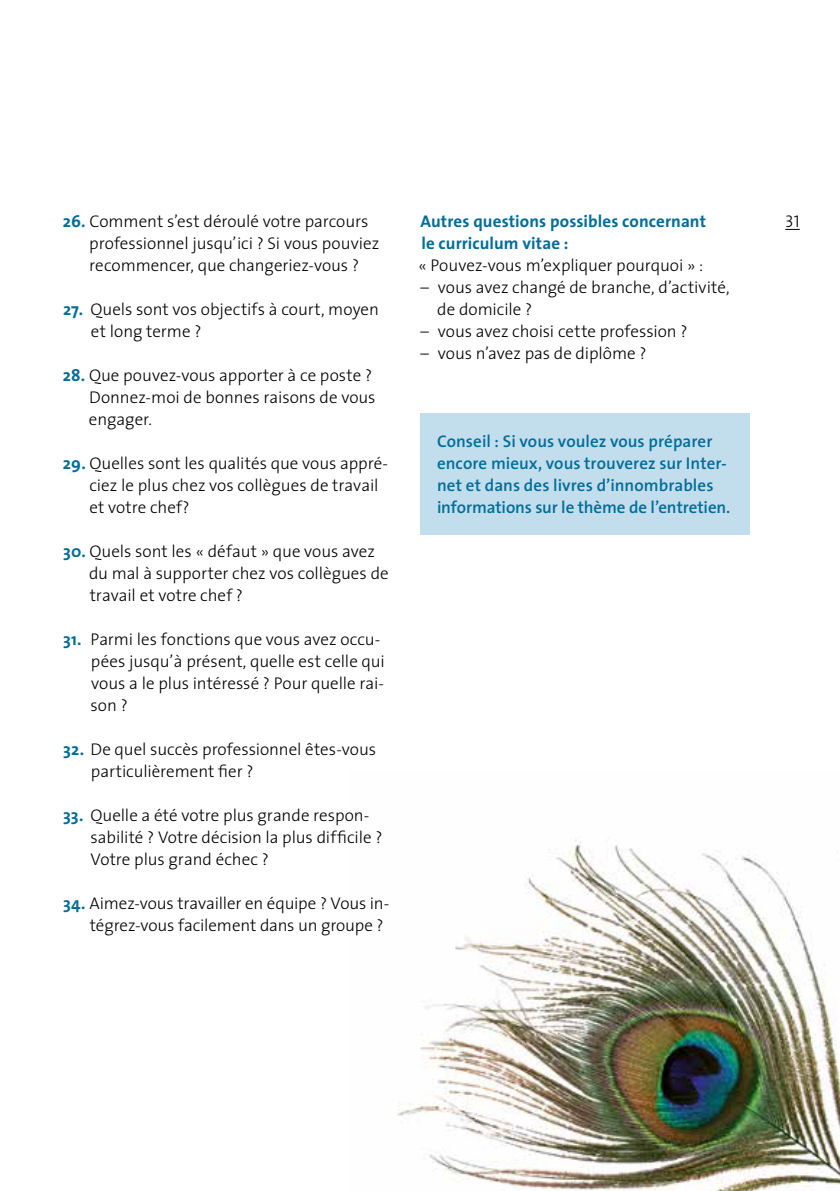
<style>
.page{position:relative;width:840px;height:1191px;background:#fff}
.page>*{position:absolute;margin:0;border:0;box-sizing:border-box;transform-origin:0 0}
.t1{font:300 17px/22px "The Sans";color:#000}
.t2{font:600 17px/22px "The Sans";color:#006d9a}
.t3{font:700 17px "The Sans";letter-spacing:.005em;color:#006d9a}
.t4{font:17px "The Sans Light Caps";color:#000}
.s1{font-weight:700;color:#006d9a}
</style>
<div class="page">
<img style="left:397px;top:839px;width:442px;height:352px">
<svg style="left:785px;top:229px;width:14px;height:1px"></svg>
<div style="left:420px;top:413px;width:328px;height:122px;background:#c2ddeb"></div>
<p class="t1" style="left:89px;top:209px;width:291px;text-indent:-26px"><span class="s1">26.</span> Comment s’est déroulé votre parcours professionnel jusqu’ici ? Si vous pouviez recommencer, que changeriez-vous ?</p>
<p class="t1" style="left:91px;top:297px;width:289px;text-indent:-28px"><span class="s1">27.</span> Quels sont vos objectifs à court, moyen et long terme ?</p>
<p class="t1" style="left:89px;top:363px;width:288px;text-indent:-26px"><span class="s1">28.</span> Que pouvez-vous apporter à ce poste ?<br>Donnez-moi de bonnes raisons de vous engager.</p>
<p class="t1" style="left:89px;top:451px;width:300px;text-indent:-26px"><span class="s1">29.</span> Quelles sont les qualités que vous appré&shy;ciez le plus chez vos collègues de travail et votre chef?</p>
<p class="t1" style="left:89px;top:539px;width:301px;text-indent:-26px"><span class="s1">30.</span> Quels sont les « défaut » que vous avez du mal à supporter chez vos collègues de travail et votre chef ?</p>
<p class="t1" style="left:90px;top:627px;width:296px;text-indent:-27px"><span class="s1">31.</span> Parmi les fonctions que vous avez occu&shy;pées jusqu’à présent, quelle est celle qui vous a le plus intéressé ? Pour quelle rai&shy;son ?</p>
<p class="t1" style="left:91px;top:737px;width:286px;text-indent:-28px"><span class="s1">32.</span> De quel succès professionnel êtes-vous particulièrement fier ?</p>
<p class="t1" style="left:90px;top:803px;width:293px;text-indent:-27px"><span class="s1">33.</span> Quelle a été votre plus grande respon&shy;sabilité ? Votre décision la plus difficile ?<br>Votre plus grand échec ?</p>
<p class="t1" style="left:90px;top:891px;width:301px;text-indent:-27px"><span class="s1">34.</span> Aimez-vous travailler en équipe ? Vous in&shy;tégrez-vous facilement dans un groupe ?</p>
<p class="t3" style="left:420px;top:207px;width:287px">Autres questions possibles concernant</p>
<p class="t4" style="left:784px;top:207px;width:16px">31</p>
<p class="t3" style="left:421px;top:229px;width:148px">le curriculum vitae :</p>
<p class="t1" style="left:418px;top:253px;width:286px">« Pouvez-vous m’expliquer pourquoi » :</p>
<p class="t1" style="left:437px;top:275px;width:293px;text-indent:-17px">– vous avez changé de branche, d’activité, de domicile ?</p>
<p class="t1" style="left:420px;top:319px;width:268px">– vous avez choisi cette profession ?</p>
<p class="t1" style="left:420px;top:341px;width:227px">– vous n’avez pas de diplôme ?</p>
<p class="t2" style="left:437px;top:430px;width:295px">Conseil : Si vous voulez vous préparer encore mieux, vous trouverez sur Inter&shy;net et dans des livres d’innombrables informations sur le thème de l’entretien.</p>
</div>
